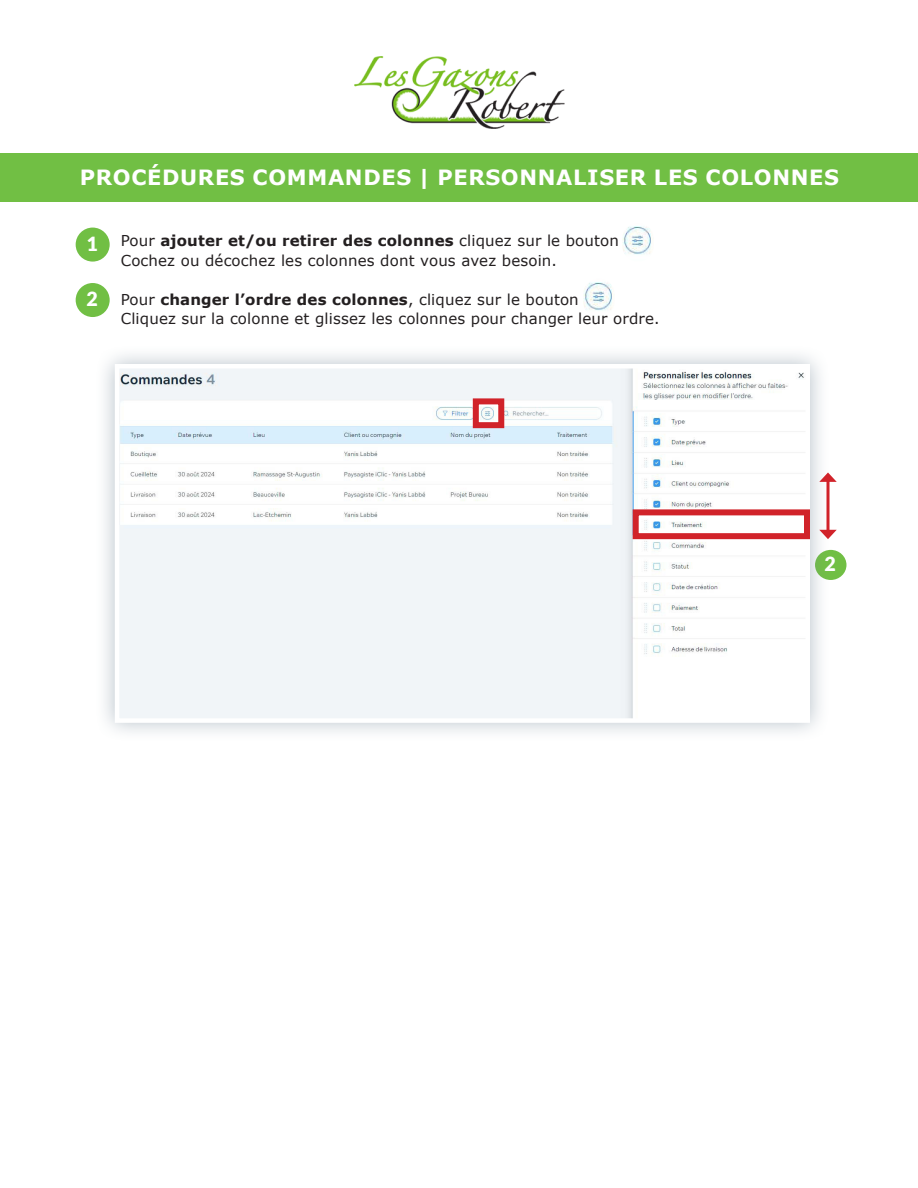
<style>
.page{position:relative;width:918px;height:1188px;background:#fff}
.page>*{position:absolute;margin:0;border:0;box-sizing:border-box;transform-origin:0 0}
.t1{font:700 21px "Verdana";letter-spacing:.03em;color:#fff}
.t2{font:900 19.5px "Lato";color:#fff}
.t3{font:15px "Verdana";letter-spacing:.01em;color:#231f20}
.t4{font:700 15px "Verdana";letter-spacing:.01em;color:#231f20}
.s1{font-weight:400}
</style>
<div class="page">
<img style="left:355px;top:57px;width:209px;height:72px">
<div style="left:1px;top:153px;width:917px;height:49px;background:#71bf44"></div>
<div style="left:76px;top:228px;width:34px;height:34px;background:#71bf44;border-radius:50%"></div>
<div style="left:76px;top:283px;width:34px;height:34px;background:#71bf44;border-radius:50%"></div>
<div style="left:815px;top:550px;width:31px;height:30px;background:#71bf44;border-radius:50%"></div>
<div style="left:95px;top:344px;width:735px;height:398px;background:#718595;opacity:.5"></div>
<img style="left:120px;top:369px;width:685px;height:349px">
<div style="left:473px;top:398px;width:31px;height:30px;border:6px solid #d1232a"></div>
<div style="left:633px;top:509px;width:177px;height:30px;border:6px solid #d1232a"></div>
<img style="left:622px;top:223px;width:32px;height:39px;border-radius:16px">
<img style="left:583px;top:279px;width:32px;height:38px;border-radius:16px">
<svg style="left:826px;top:482px;width:4px;height:48px"></svg>
<svg style="left:819px;top:530px;width:18px;height:9px"></svg>
<svg style="left:819px;top:472px;width:18px;height:10px"></svg>
<p class="t1" style="left:80px;top:163px;width:761px">PROCÉDURES COMMANDES | PERSONNALISER LES COLONNES</p>
<p class="t2" style="left:87px;top:232px;width:13px">1</p>
<p class="t2" style="left:87px;top:288px;width:13px">2</p>
<p class="t4" style="left:121px;top:230px;width:500px"><span class="s1">Pour</span> ajouter et/ou retirer des colonnes <span class="s1">cliquez sur le bouton</span></p>
<p class="t3" style="left:121px;top:250px;width:438px">Cochez ou décochez les colonnes dont vous avez besoin.</p>
<p class="t4" style="left:121px;top:289px;width:460px"><span class="s1">Pour</span> changer l’ordre des colonnes<span class="s1">, cliquez sur le bouton</span></p>
<p class="t3" style="left:121px;top:308px;width:540px">Cliquez sur la colonne et glissez les colonnes pour changer leur ordre.</p>
<p class="t2" style="left:824px;top:553px;width:13px">2</p>
</div>
